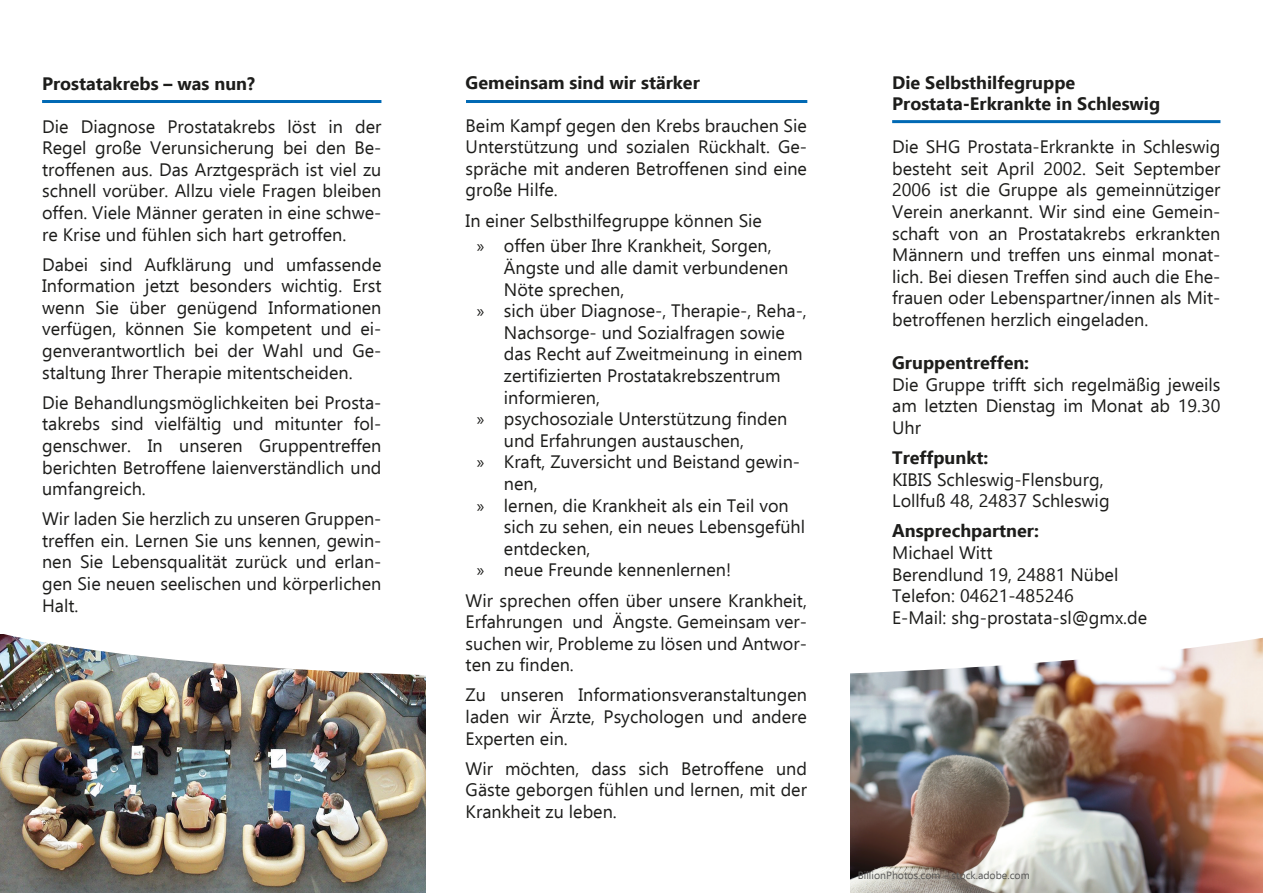
<style>
.page{position:relative;width:1263px;height:893px;background:#fff}
.page>*{position:absolute;margin:0;border:0;box-sizing:border-box;transform-origin:0 0}
.t1{font:18px/21.6px "Ebrima";color:#1d1d1b;text-align:justify}
.t2{font:700 18px/21.6px "Ebrima";color:#1d1d1b}
.t3{font:10.5px "Ebrima";color:#575756}
.s1{font-family:"Myriad Pro"}
</style>
<div class="page">
<img style="left:0;top:682px;width:425px;height:211px">
<img style="left:851px;top:682px;width:412px;height:211px">
<img style="left:0;top:634px;width:1263px;height:48px">
<hr style="left:42px;top:100px;width:339px;height:3px;background:#0069b4">
<hr style="left:466px;top:100px;width:341px;height:3px;background:#0069b4">
<hr style="left:892px;top:120px;width:328px;height:3px;background:#0069b4">
<p class="t2" style="left:42px;top:71px;width:214px">Prostatakrebs – was nun?</p>
<p class="t1" style="left:42px;top:115px;width:341px">Die Diagnose Prostatakrebs löst in der Regel große Verunsicherung bei den Be&shy;troffenen aus. Das Arztgespräch ist viel zu schnell vorüber. Allzu viele Fragen bleiben offen. Viele Männer geraten in eine schwe&shy;re Krise und fühlen sich hart getroffen.</p>
<p class="t1" style="left:42px;top:253px;width:341px">Dabei sind Aufklärung und umfassende Information jetzt besonders wichtig. Erst wenn Sie über genügend Informationen verfügen, können Sie kompetent und ei&shy;genverantwortlich bei der Wahl und Ge&shy;staltung Ihrer Therapie mitentscheiden.</p>
<p class="t1" style="left:42px;top:391px;width:341px">Die Behandlungsmöglichkeiten bei Prosta&shy;takrebs sind vielfältig und mitunter fol&shy;genschwer. In unseren Gruppentreffen berichten Betroffene laienverständlich und umfangreich.</p>
<p class="t1" style="left:42px;top:507px;width:341px">Wir laden Sie herzlich zu unseren Gruppen&shy;treffen ein. Lernen Sie uns kennen, gewin&shy;nen Sie Lebensqualität zurück und erlan&shy;gen Sie neuen seelischen und körperlichen Halt.</p>
<p class="t2" style="left:466px;top:71px;width:236px">Gemeinsam sind wir stärker</p>
<p class="t1" style="left:466px;top:114px;width:343px">Beim Kampf gegen den Krebs brauchen Sie Unterstützung und sozialen Rückhalt. Ge&shy;spräche mit anderen Betroffenen sind eine große Hilfe.</p>
<p class="t1" style="left:477px;top:207px;width:296px;line-height:25.8px;text-indent:-11px">In einer Selbsthilfegruppe können Sie <span class="s1">»</span> offen über Ihre Krankheit, Sorgen,</p>
<p class="t1" style="left:504px;top:256px;width:286px">Ängste und alle damit verbundenen</p>
<p class="t1" style="left:504px;top:278px;width:122px">Nöte sprechen,</p>
<p class="t1" style="left:477px;top:299px;width:331px"><span class="s1">»</span> sich über Diagnose-, Therapie-, Reha-,</p>
<p class="t1" style="left:504px;top:321px;width:282px">Nachsorge- und Sozialfragen sowie</p>
<p class="t1" style="left:504px;top:343px;width:300px">das Recht auf Zweitmeinung in einem</p>
<p class="t1" style="left:504px;top:364px;width:278px">zertifizierten Prostatakrebszentrum</p>
<p class="t1" style="left:504px;top:386px;width:98px">informieren,</p>
<p class="t1" style="left:477px;top:407px;width:312px"><span class="s1">»</span> psychosoziale Unterstützung finden</p>
<p class="t1" style="left:504px;top:429px;width:242px">und Erfahrungen austauschen,</p>
<p class="t1" style="left:477px;top:451px;width:325px"><span class="s1">»</span> Kraft, Zuversicht und Beistand gewin-</p>
<p class="t1" style="left:504px;top:472px;width:35px">nen,</p>
<p class="t1" style="left:477px;top:494px;width:313px"><span class="s1">»</span> lernen, die Krankheit als ein Teil von</p>
<p class="t1" style="left:504px;top:515px;width:303px">sich zu sehen, ein neues Lebensgefühl</p>
<p class="t1" style="left:504px;top:537px;width:88px">entdecken,</p>
<p class="t1" style="left:477px;top:559px;width:256px"><span class="s1">»</span> neue Freunde kennenlernen!</p>
<p class="t1" style="left:466px;top:589px;width:343px">Wir sprechen offen über unsere Krankheit, Erfahrungen und Ängste. Gemeinsam ver&shy;suchen wir, Probleme zu lösen und Antwor&shy;ten zu finden.</p>
<p class="t1" style="left:466px;top:684px;width:343px">Zu unseren Informationsveranstaltungen laden wir Ärzte, Psychologen und andere Experten ein.</p>
<p class="t1" style="left:466px;top:757px;width:343px">Wir möchten, dass sich Betroffene und Gäste geborgen fühlen und lernen, mit der Krankheit zu leben.</p>
<p class="t2" style="left:892px;top:71px;width:270px">Die Selbsthilfegruppe<br>Prostata-Erkrankte in Schleswig</p>
<p class="t1" style="left:892px;top:135px;width:330px">Die SHG Prostata-Erkrankte in Schleswig besteht seit April 2002. Seit September 2006 ist die Gruppe als gemeinnütziger Verein anerkannt. Wir sind eine Gemein&shy;schaft von an Prostatakrebs erkrankten Männern und treffen uns einmal monat&shy;lich. Bei diesen Treffen sind auch die Ehe&shy;frauen oder Lebenspartner/innen als Mit&shy;betroffenen herzlich eingeladen.</p>
<p class="t2" style="left:892px;top:351px;width:138px">Gruppentreffen:</p>
<p class="t1" style="left:892px;top:373px;width:330px">Die Gruppe trifft sich regelmäßig jeweils am letzten Dienstag im Monat ab 19.30<br>Uhr</p>
<p class="t2" style="left:892px;top:446px;width:98px">Treffpunkt:</p>
<p class="t1" style="left:892px;top:468px;width:219px">KIBIS Schleswig-Flensburg,<br>Lollfuß 48, 24837 Schleswig</p>
<p class="t2" style="left:892px;top:519px;width:148px">Ansprechpartner:</p>
<p class="t1" style="left:892px;top:541px;width:257px;text-align:left">Michael Witt<br>Berendlund 19, 24881 Nübel<br>Telefon: 04621-485246<br>E-Mail: shg-prostata-sl@gmx.de</p>
<p class="t3" style="left:858px;top:867px;width:173px">BillionPhotos.com – stock.adobe.com</p>
</div>
